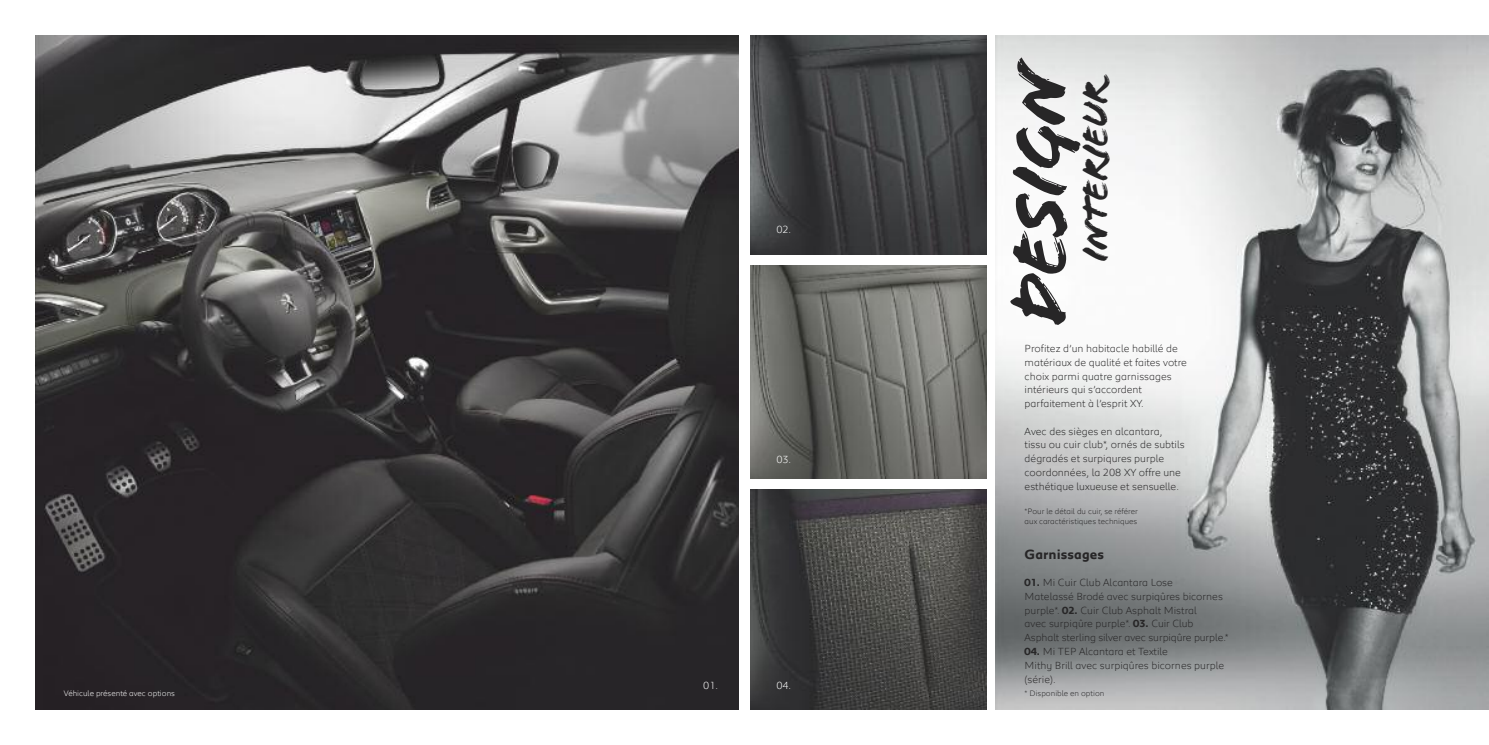
<style>
.page{position:relative;width:1489px;height:745px;background:#fff}
.page>*{position:absolute;margin:0;border:0;box-sizing:border-box;transform-origin:0 0}
.t1{font:80px "Flood Std";color:#272627}
.t2{font:37.5px "Flood Std";color:#272627}
.t3{font:700 13.75px "Peugeot";color:#272627}
.t4{font:300 10.62px/13.8px "Peugeot";color:#272627}
.t5{font:300 10.62px "Peugeot";color:#fff}
.t6{font:300 8.12px/10px "Peugeot";color:#272627}
.t7{font:300 8.12px "Peugeot";color:#fff}
.s1{font-weight:700}
</style>
<div class="page">
<img style="left:750px;top:35px;width:236px;height:219px">
<img style="left:750px;top:489px;width:236px;height:220px">
<img style="left:35px;top:35px;width:703px;height:674px">
<img style="left:995px;top:35px;width:493px;height:674px">
<img style="left:750px;top:265px;width:236px;height:213px">
<p class="t7" style="left:64px;top:689px;width:113px">Véhicule présenté avec options</p>
<p class="t5" style="left:776px;top:224px;width:16px">02.</p>
<p class="t5" style="left:776px;top:454px;width:16px">03.</p>
<p class="t5" style="left:703px;top:679px;width:16px">01.</p>
<p class="t5" style="left:776px;top:679px;width:16px">04.</p>
<h1 class="t1" style="left:988px;top:326px;width:271px;rotate:-90deg">DESIGN</h1>
<h2 class="t2" style="left:1071px;top:262px;width:183px;rotate:-90deg">INTERIEUR</h2>
<p class="t4" style="left:1024px;top:342px;width:164px">Profitez d’un habitacle habillé de matériaux de qualité et faites votre choix parmi quatre garnissages intérieurs qui s’accordent parfaitement à l’esprit XY.</p>
<p class="t4" style="left:1024px;top:424px;width:161px">Avec des sièges en alcantara, tissu ou cuir club*, ornés de subtils dégradés et surpiqures purple coordonnées, la 208 XY offre une esthétique luxueuse et sensuelle.</p>
<p class="t6" style="left:1024px;top:505px;width:115px">*Pour le détail du cuir, se référer aux caractéristiques techniques</p>
<p class="t3" style="left:1024px;top:547px;width:81px">Garnissages</p>
<p class="t4" style="left:1024px;top:575px;width:205px"><span class="s1">01.</span> Mi Cuir Club Alcantara Lose<br>Matelassé Brodé avec surpiqûres bicornes purple*. <span class="s1">02.</span> Cuir Club Asphalt Mistral<br>avec surpiqûre purple*. <span class="s1">03.</span> Cuir Club Asphalt sterling silver avec surpiqûre purple.*</p>
<p class="t4" style="left:1024px;top:644px;width:201px"><span class="s1">04.</span> Mi TEP Alcantara et Textile<br>Mithy Brill avec surpiqûres bicornes purple (série).</p>
<p class="t6" style="left:1024px;top:688px;width:81px">* Disponible en option</p>
</div>
